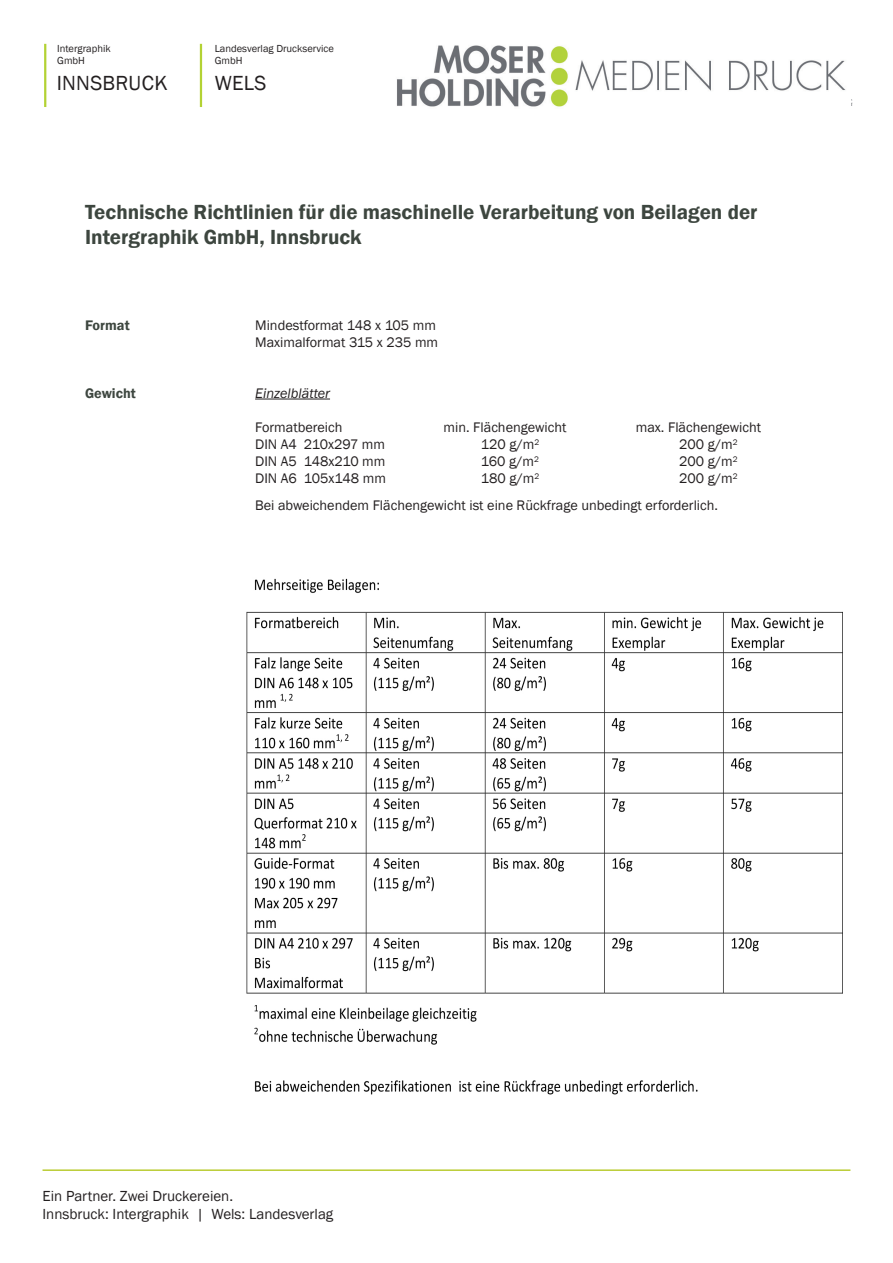
<style>
.page{position:relative;width:893px;height:1263px;background:#fff}
.page>*{position:absolute;margin:0;border:0;box-sizing:border-box;transform-origin:0 0}
.Fliesstext{font:600 21px "Franklin Gothic";color:#3d463f}
.t1{font:21px "Franklin Gothic";letter-spacing:.015em;color:#231f20}
.t2{font:15px "Franklin Gothic";color:#231f20}
.Fliesstext-2{font:14.25px "Franklin Gothic";color:#231f20}
.Fliesstext-3{font:600 14.25px "Franklin Gothic";color:#3d463f}
.Fliesstext-4{font:italic 14.25px "Franklin Gothic";color:#231f20}
.t3{font:10.5px "Franklin Gothic";color:#231f20}
</style>
<div class="page">
<hr style="left:255px;top:399px;width:75px;height:1px;background:#231f20">
<hr style="left:43px;top:1169px;width:807px;height:2px;background:#bacc32">
<hr style="left:44px;top:44px;width:2px;height:63px;background:#b3d234">
<hr style="left:200px;top:44px;width:2px;height:63px;background:#b3d234">
<img style="left:397px;top:45px;width:449px;height:62px">
<img style="left:246px;top:578px;width:596px;height:517px">
<p class="t3" style="left:57px;top:42px;width:55px">Intergraphik</p>
<p class="t3" style="left:57px;top:54px;width:29px">GmbH</p>
<p class="t3" style="left:215px;top:42px;width:121px">Landesverlag Druckservice</p>
<p class="t3" style="left:215px;top:54px;width:29px">GmbH</p>
<p class="t1" style="left:57px;top:70px;width:112px">INNSBRUCK</p>
<p class="t1" style="left:215px;top:70px;width:53px">WELS</p>
<p class="Fliesstext" style="left:85px;top:199px;width:674px">Technische Richtlinien für die maschinelle Verarbeitung von Beilagen der</p>
<p class="Fliesstext" style="left:85px;top:224px;width:278px">Intergraphik GmbH, Innsbruck</p>
<p class="Fliesstext-3" style="left:85px;top:316px;width:46px">Format</p>
<p class="Fliesstext-2" style="left:255px;top:316px;width:182px">Mindestformat 148 x 105 mm</p>
<p class="Fliesstext-2" style="left:255px;top:333px;width:185px">Maximalformat 315 x 235 mm</p>
<p class="Fliesstext-3" style="left:85px;top:384px;width:52px">Gewicht</p>
<p class="Fliesstext-4" style="left:255px;top:384px;width:76px">Einzelblätter</p>
<p class="Fliesstext-2" style="left:255px;top:419px;width:89px">Formatbereich</p>
<p class="Fliesstext-2" style="left:444px;top:419px;width:124px">min. Flächengewicht</p>
<p class="Fliesstext-2" style="left:636px;top:419px;width:127px">max. Flächengewicht</p>
<p class="Fliesstext-2" style="left:255px;top:436px;width:131px">DIN A4 210x297 mm</p>
<p class="Fliesstext-2" style="left:481px;top:436px;width:60px">120 g/m<sup>2</sup></p>
<p class="Fliesstext-2" style="left:679px;top:436px;width:60px">200 g/m<sup>2</sup></p>
<p class="Fliesstext-2" style="left:255px;top:453px;width:132px">DIN A5 148x210 mm</p>
<p class="Fliesstext-2" style="left:481px;top:453px;width:60px">160 g/m<sup>2</sup></p>
<p class="Fliesstext-2" style="left:679px;top:453px;width:60px">200 g/m<sup>2</sup></p>
<p class="Fliesstext-2" style="left:255px;top:470px;width:132px">DIN A6 105x148 mm</p>
<p class="Fliesstext-2" style="left:481px;top:470px;width:60px">180 g/m<sup>2</sup></p>
<p class="Fliesstext-2" style="left:679px;top:470px;width:60px">200 g/m<sup>2</sup></p>
<p class="Fliesstext-2" style="left:255px;top:496px;width:464px">Bei abweichendem Flächengewicht ist eine Rückfrage unbedingt erforderlich.</p>
<p class="t2" style="left:43px;top:1187px;width:192px">Ein Partner. Zwei Druckereien.</p>
<p class="t2" style="left:43px;top:1205px;width:292px">Innsbruck: Intergraphik | Wels: Landesverlag</p>
</div>
